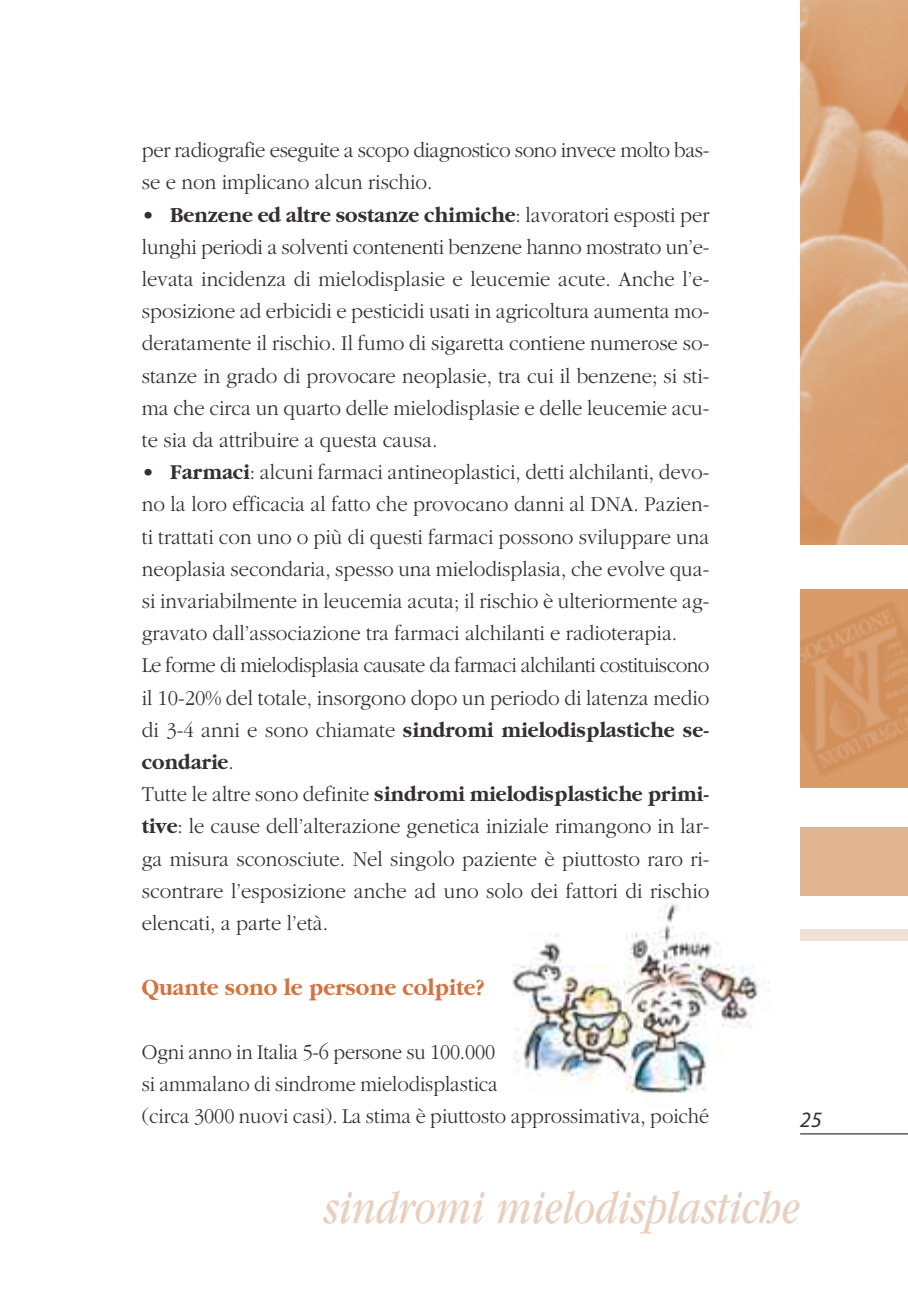
<style>
.page{position:relative;width:908px;height:1304px;background:#fff}
.page>*{position:absolute;margin:0;border:0;box-sizing:border-box;transform-origin:0 0}
.t1{font:italic 50px "Garamond";color:#e9d0be;scale:.8 1}
.t2{font:700 24px "Garamond";color:#d27440;scale:.94 1}
.t3{font:300 22px/32.2px "Garamond";color:#352f30;text-align:justify;scale:.94 1}
.t4{font:300 22px/32.2px "Garamond";color:#352f30;scale:.92 1}
.t5{font:300 22px/32.2px "Garamond";letter-spacing:-.02em;color:#352f30;scale:.94 1}
.t6{font:italic 22px "Myriad";color:#352f30}
.s1{font-weight:700}
</style>
<div class="page">
<img style="left:512px;top:903px;width:257px;height:190px">
<hr style="left:799px;top:1133px;width:108px;height:1px;background:#352f30">
<img style="left:800px;top:0;width:107px;height:544px">
<div style="left:799px;top:590px;width:108px;height:198px;background:#da9b69"></div>
<img style="left:799px;top:599px;width:108px;height:179px">
<div style="left:799px;top:828px;width:108px;height:68px;background:#e0b48e"></div>
<div style="left:799px;top:930px;width:108px;height:11px;background:#f0e0d6"></div>
<p class="t5" style="left:142px;top:136px;width:605px">per radiografie eseguite a scopo diagnostico sono invece molto bas&shy;se e non implicano alcun rischio.</p>
<p class="t3" style="left:142px;top:200px;width:605px"><span class="s1">• Benzene ed altre sostanze chimiche</span>: lavoratori esposti per lunghi periodi a solventi contenenti benzene hanno mostrato un’e&shy;levata incidenza di mielodisplasie e leucemie acute. Anche l’e&shy;sposizione ad erbicidi e pesticidi usati in agricoltura aumenta mo&shy;deratamente il rischio. Il fumo di sigaretta contiene numerose so&shy;stanze in grado di provocare neoplasie, tra cui il benzene; si sti&shy;ma che circa un quarto delle mielodisplasie e delle leucemie acu&shy;te sia da attribuire a questa causa.</p>
<p class="t3" style="left:142px;top:458px;width:605px;text-align:left"><span class="s1">• Farmaci</span>: alcuni farmaci antineoplastici, detti alchilanti, devo&shy;no la loro efficacia al fatto che provocano danni al DNA. Pazien&shy;ti trattati con uno o più di questi farmaci possono sviluppare una neoplasia secondaria, spesso una mielodisplasia, che evolve qua&shy;si invariabilmente in leucemia acuta; il rischio è ulteriormente ag&shy;gravato dall’associazione tra farmaci alchilanti e radioterapia.<br>Le forme di mielodisplasia causate da farmaci alchilanti costituiscono il 10-20% del totale, insorgono dopo un periodo di latenza medio di 3-4 anni e sono chiamate <span class="s1">sindromi mielodisplastiche se&shy;condarie</span>.<br>Tutte le altre sono definite <span class="s1">sindromi mielodisplastiche primi&shy;tive</span>: le cause dell’alterazione genetica iniziale rimangono in lar&shy;ga misura sconosciute. Nel singolo paziente è piuttosto raro ri&shy;scontrare l’esposizione anche ad uno solo dei fattori di rischio elencati, a parte l’età.</p>
<p class="t2" style="left:142px;top:978px;width:366px">Quante sono le persone colpite?</p>
<p class="t4" style="left:142px;top:1038px;width:618px">Ogni anno in Italia 5-6 persone su 100.000<br>si ammalano di sindrome mielodisplastica<br>(circa 3000 nuovi casi). La stima è piuttosto approssimativa, poiché</p>
<p class="t6" style="left:799px;top:1111px;width:23px">25</p>
<h1 class="t1" style="left:324px;top:1191px;width:596px">sindromi mielodisplastiche</h1>
</div>
